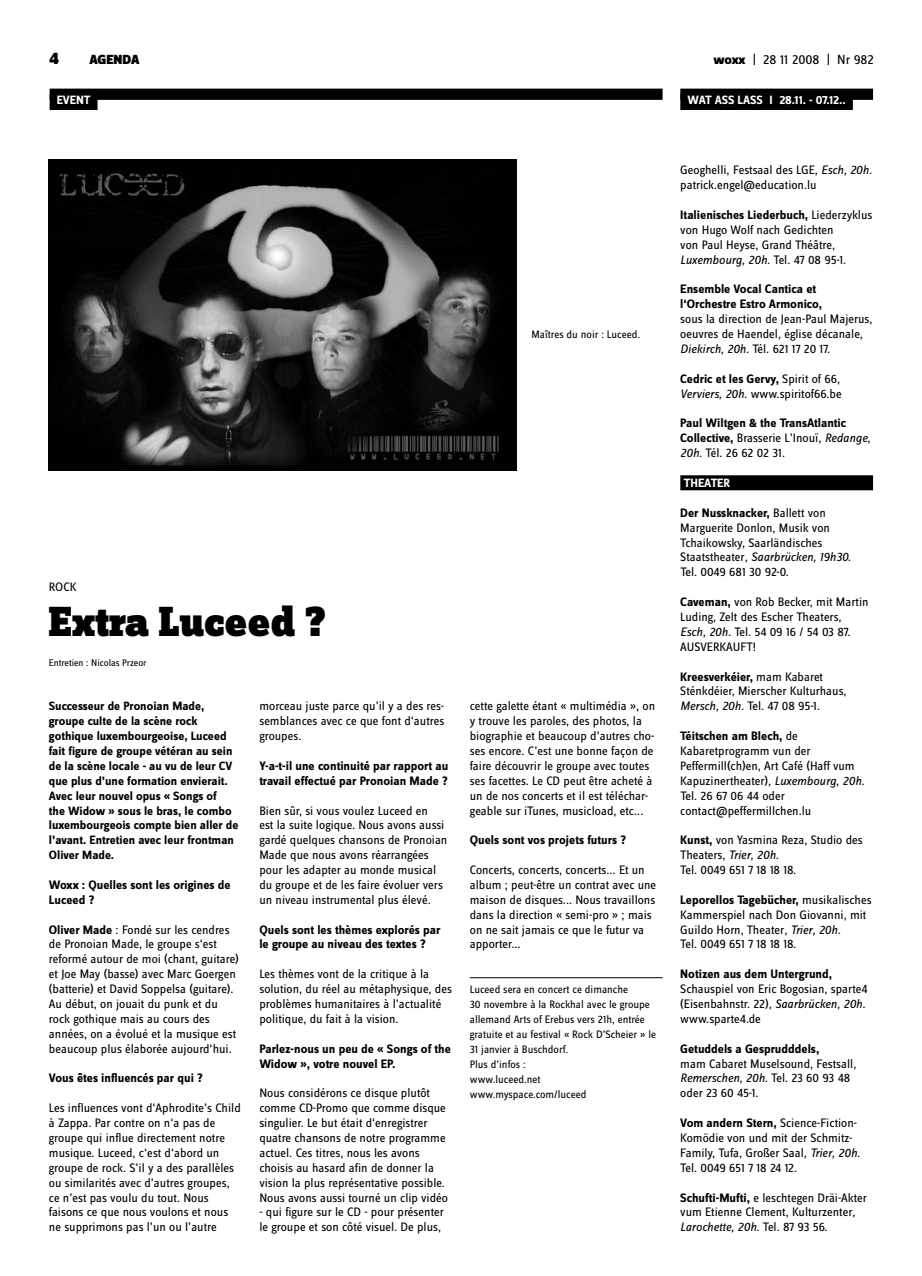
<style>
.page{position:relative;width:922px;height:1276px;background:#fff}
.page>*{position:absolute;margin:0;border:0;box-sizing:border-box;transform-origin:0 0}
.t1{font:900 43.75px "Zine Slab Dis";letter-spacing:-.005em;color:#000}
.t2{font:13.75px "Zine Sans Dis";color:#000}
.t3{font:900 13.75px "Zine Sans Dis";color:#000}
.t4{font:12.75px/14.9px "Zine Sans Dis";color:#000}
.t5{font:700 12.75px/14.9px "Zine Sans Dis";color:#000}
.t6{font:700 12.5px/14.9px "Zine Sans Dis";color:#000}
.t7{font:700 12.5px "Zine Sans Dis";letter-spacing:-.01em;color:#fff}
.t8{font:11.25px/15px "Zine Sans Dis";color:#000}
.t9{font:10px "Zine Sans Dis";color:#000}
.s1{font-weight:800}
.s2{font-weight:700}
.s3{font-style:italic}
.s4{font-weight:400}
.s5{font-weight:400;font-style:italic}
</style>
<div class="page">
<div style="left:680px;top:89px;width:192px;height:11px;background:#000"></div>
<div style="left:680px;top:94px;width:172px;height:16px;background:#000"></div>
<div style="left:50px;top:89px;width:612px;height:11px;background:#000"></div>
<div style="left:50px;top:94px;width:47px;height:16px;background:#000"></div>
<div style="left:680px;top:475px;width:192px;height:15px;background:#000"></div>
<img style="left:49px;top:159px;width:467px;height:311px">
<hr style="left:469px;top:977px;width:193px;height:1px;background:#000">
<p class="t3" style="left:89px;top:53px;width:52px">AGENDA</p>
<p class="t2" style="left:713px;top:53px;width:162px"><span class="s1">woxx</span> | 28 11 2008 | Nr 982</p>
<p class="t7" style="left:687px;top:93px;width:69px">WAT ASS LASSI</p>
<p class="t7" style="left:779px;top:93px;width:68px">28.11. - 07.12..</p>
<p class="t7" style="left:57px;top:93px;width:35px">EVENT</p>
<p class="t8" style="left:531px;top:327px;width:110px">Maîtres du noir : Luceed.</p>
<p class="t4" style="left:49px;top:580px;width:29px">ROCK</p>
<h1 class="t1" style="left:49px;top:598px;width:278px">Extra Luceed ?</h1>
<p class="t9" style="left:49px;top:657px;width:99px">Entretien : Nicolas Przeor</p>
<p class="t6" style="left:49px;top:699px;width:191px">Successeur de Pronoian Made, groupe culte de la scène rock gothique luxembourgeoise, Luceed fait figure de groupe vétéran au sein de la scène locale - au vu de leur CV que plus d’une formation envierait.<br>Avec leur nouvel opus « Songs of<br>the Widow » sous le bras, le combo luxembourgeois compte bien aller de l’avant. Entretien avec leur frontman<br>Oliver Made.</p>
<p class="t5" style="left:49px;top:878px;width:183px">Woxx : Quelles sont les origines de<br>Luceed ?</p>
<p class="t4" style="left:49px;top:922px;width:191px"><span class="s2">Oliver Made</span> : Fondé sur les cendres de Pronoian Made, le groupe s‘est reformé autour de moi (chant, guitare) et Joe May (basse) avec Marc Goergen (batterie) et David Soppelsa (guitare).<br>Au début, on jouait du punk et du rock gothique mais au cours des années, on a évolué et la musique est beaucoup plus élaborée aujourd‘hui.</p>
<p class="t5" style="left:49px;top:1071px;width:155px">Vous êtes influencés par qui ?</p>
<p class="t4" style="left:49px;top:1101px;width:193px">Les influences vont d‘Aphrodite’s Child à Zappa. Par contre on n‘a pas de groupe qui influe directement notre musique. Luceed, c‘est d‘abord un groupe de rock. S’il y a des parallèles ou similarités avec d’autres groupes, ce n’est pas voulu du tout. Nous faisons ce que nous voulons et nous ne supprimons pas l’un ou l’autre</p>
<p class="t4" style="left:259px;top:699px;width:186px;text-align:justify">morceau juste parce qu’il y a des res&shy;semblances avec ce que font d‘autres groupes.</p>
<p class="t5" style="left:259px;top:759px;width:190px">Y-a-t-il une continuité par rapport au travail effectué par Pronoian Made ?</p>
<p class="t4" style="left:259px;top:803px;width:189px">Bien sûr, si vous voulez Luceed en<br>est la suite logique. Nous avons aussi gardé quelques chansons de Pronoian Made que nous avons réarrangées pour les adapter au monde musical du groupe et de les faire évoluer vers un niveau instrumental plus élevé.</p>
<p class="t5" style="left:259px;top:922px;width:183px">Quels sont les thèmes explorés par le groupe au niveau des textes ?</p>
<p class="t4" style="left:259px;top:967px;width:194px">Les thèmes vont de la critique à la solution, du réel au métaphysique, des problèmes humanitaires à l’actualité politique, du fait à la vision.</p>
<p class="t5" style="left:259px;top:1041px;width:193px">Parlez-nous un peu de « Songs of the<br>Widow », votre nouvel EP.</p>
<p class="t4" style="left:259px;top:1086px;width:190px">Nous considérons ce disque plutôt comme CD-Promo que comme disque singulier. Le but était d‘enregistrer quatre chansons de notre programme actuel. Ces titres, nous les avons choisis au hasard afin de donner la vision la plus représentative possible.<br>Nous avons aussi tourné un clip vidéo</p>
<p class="t4" style="left:259px;top:1205px;width:186px">- qui figure sur le CD - pour présenter le groupe et son côté visuel. De plus,</p>
<p class="t4" style="left:469px;top:699px;width:187px">cette galette étant « multimédia », on y trouve les paroles, des photos, la biographie et beaucoup d’autres cho&shy;ses encore. C’est une bonne façon de faire découvrir le groupe avec toutes ses facettes. Le CD peut être acheté à un de nos concerts et il est téléchar&shy;geable sur iTunes, musicload, etc...</p>
<p class="t5" style="left:469px;top:833px;width:158px">Quels sont vos projets futurs ?</p>
<p class="t4" style="left:469px;top:863px;width:188px">Concerts, concerts, concerts... Et un album ; peut-être un contrat avec une maison de disques... Nous travaillons dans la direction « semi-pro » ; mais on ne sait jamais ce que le futur va apporter...</p>
<p class="t8" style="left:469px;top:982px;width:188px">Luceed sera en concert ce dimanche<br>30 novembre à la Rockhal avec le groupe allemand Arts of Erebus vers 21h, entrée gratuite et au festival « Rock D’Scheier » le<br>31 janvier à Buschdorf.<br>Plus d’infos :<br>www.luceed.net www.myspace.com/luceed</p>
<p class="t4" style="left:680px;top:163px;width:193px">Geoghelli, Festsaal des LGE<span class="s3">, Esch, 20h. </span>patrick.engel@education.lu</p>
<p class="t4" style="left:680px;top:208px;width:193px"><span class="s2">Italienisches Liederbuch,</span> Liederzyklus von Hugo Wolf nach Gedichten<br>von Paul Heyse, Grand Théâtre<span class="s3">, Luxembourg, 20h.</span> Tel. 47 08 95-1.</p>
<p class="t5" style="left:680px;top:282px;width:143px">Ensemble Vocal Cantica et l‘Orchestre Estro Armonico,</p>
<p class="t4" style="left:680px;top:312px;width:193px">sous la direction de Jean-Paul Majerus, oeuvres de Haendel, église décanale<span class="s3">,<br>Diekirch, 20h.</span> Tél. 621 17 20 17.</p>
<p class="t4" style="left:680px;top:372px;width:163px"><span class="s2">Cedric et les Gervy,</span> Spirit of 66<span class="s3">,<br>Verviers, 20h.</span> www.spiritof66.be</p>
<p class="t5" style="left:680px;top:416px;width:192px">Paul Wiltgen &amp; the TransAtlantic<br>Collective, <span class="s4">Brasserie L’Inouï</span><span class="s5">, Redange,<br>20h.</span> <span class="s4">Tél. 26 62 02 31.</span></p>
<p class="t7" style="left:683px;top:476px;width:48px">th eater</p>
<p class="t4" style="left:680px;top:506px;width:172px"><span class="s2">Der Nussknacker,</span> Ballett von<br>Marguerite Donlon, Musik von<br>Tchaikowsky, Saarländisches<br>Staatstheater<span class="s3">, Saarbrücken, 19h30.<br></span>Tel. 0049 681 30 92-0.</p>
<p class="t4" style="left:680px;top:595px;width:190px"><span class="s2">Caveman,</span> von Rob Becker, mit Martin<br>Luding, Zelt des Escher Theaters<span class="s3">,<br>Esch, 20h.</span> Tel. 54 09 16 / 54 03 87.<br>AUSVERKAUFT!</p>
<p class="t4" style="left:680px;top:669px;width:168px"><span class="s2">Kreesverkéier,</span> mam Kabaret<br>Sténkdéier, Mierscher Kulturhaus<span class="s3">,<br>Mersch, 20h.</span> Tel. 47 08 95-1.</p>
<p class="t4" style="left:680px;top:729px;width:186px"><span class="s2">Téitschen am Blech,</span> de<br>Kabaretprogramm vun der<br>Peffermill(ch)en, Art Café (Haff vum<br>Kapuzinertheater)<span class="s3">, Luxembourg, 20h.<br></span>Tel. 26 67 06 44 oder contact@peffermillchen.lu</p>
<p class="t4" style="left:680px;top:833px;width:184px"><span class="s2">Kunst,</span> von Yasmina Reza, Studio des<br>Theaters<span class="s3">, Trier, 20h.<br></span>Tel. 0049 651 7 18 18 18.</p>
<p class="t4" style="left:680px;top:893px;width:193px"><span class="s2">Leporellos Tagebücher,</span> musikalisches Kammerspiel nach Don Giovanni, mit Guildo Horn, Theater<span class="s3">, Trier, 20h.<br></span>Tel. 0049 651 7 18 18 18.</p>
<p class="t5" style="left:680px;top:967px;width:153px">Notizen aus dem Untergrund,</p>
<p class="t4" style="left:680px;top:982px;width:189px">Schauspiel von Eric Bogosian, sparte4 (Eisenbahnstr. 22)<span class="s3">, Saarbrücken, 20h. </span>www.sparte4.de</p>
<p class="t4" style="left:680px;top:1041px;width:178px"><span class="s2">Getuddels a Gesprudddels,<br></span>mam Cabaret Muselsound, Festsall<span class="s3">,<br>Remerschen, 20h.</span> Tel. 23 60 93 48 oder 23 60 45-1.</p>
<p class="t4" style="left:680px;top:1116px;width:181px"><span class="s2">Vom andern Stern,</span> Science-Fiction-<br>Komödie von und mit der Schmitz-<br>Family, Tufa, Großer Saal<span class="s3">, Trier, 20h.<br></span>Tel. 0049 651 7 18 24 12.</p>
<p class="t4" style="left:680px;top:1190px;width:188px"><span class="s2">Schufti-Mufti,</span> e leschtegen Dräi-Akter vum Etienne Clement, Kulturzenter<span class="s3">,<br>Larochette, 20h.</span> Tel. 87 93 56.</p>
</div>
